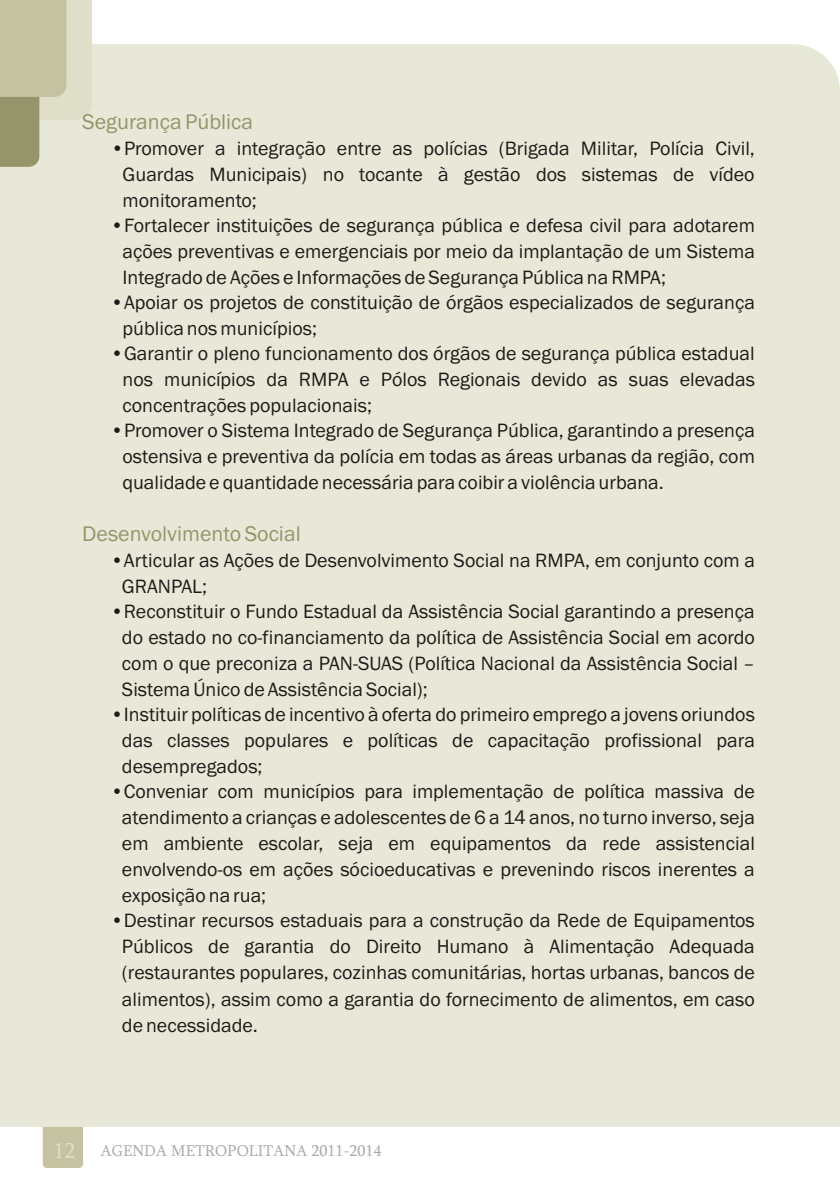
<style>
.page{position:relative;width:840px;height:1191px;background:#fff}
.page>*{position:absolute;margin:0;border:0;box-sizing:border-box;transform-origin:0 0}
.t1{font:22px "Franklin Gothic";color:#96946b}
.t2{font:20px/26px "Franklin Gothic";color:#1f1a17;text-align:justify}
.t3{font:16px "Sylfaen";color:#aba8a8}
.s1{font-size:22px;color:#dedec9}
</style>
<div class="page">
<div style="left:43px;top:1121px;width:40px;height:47px;background:#c4c2a1;border-radius:4px"></div>
<div style="left:0;top:44px;width:839px;height:1082px;background:#e8e8d9"></div>
<svg style="left:0;top:0;width:92px;height:167px;background:#c8c6aa"></svg>
<svg style="left:839px;top:82px;width:1px;height:1044px"></svg>
<p class="t1" style="left:82px;top:114px;width:172px">Segurança Pública</p>
<p class="t2" style="left:122px;top:137px;width:633px;text-indent:-12px">•Promover a integração entre as polícias (Brigada Militar, Polícia Civil, Guardas Municipais) no tocante à gestão dos sistemas de vídeo monitoramento;</p>
<p class="t2" style="left:122px;top:214px;width:633px;text-indent:-12px">•Fortalecer instituições de segurança pública e defesa civil para adotarem ações preventivas e emergenciais por meio da implantação de um Sistema Integrado de Ações e Informações de Segurança Pública na RMPA;</p>
<p class="t2" style="left:122px;top:291px;width:633px;text-indent:-12px">•Apoiar os projetos de constituição de órgãos especializados de segurança pública nos municípios;</p>
<p class="t2" style="left:122px;top:342px;width:633px;text-indent:-12px">•Garantir o pleno funcionamento dos órgãos de segurança pública estadual nos municípios da RMPA e Pólos Regionais devido as suas elevadas concentrações populacionais;</p>
<p class="t2" style="left:122px;top:419px;width:633px;text-indent:-12px">•Promover o Sistema Integrado de Segurança Pública, garantindo a presença ostensiva e preventiva da polícia em todas as áreas urbanas da região, com qualidade e quantidade necessária para coibir a violência urbana.</p>
<p class="t1" style="left:82px;top:526px;width:220px">Desenvolvimento Social</p>
<p class="t2" style="left:122px;top:548px;width:634px;text-indent:-11px">•Articular as Ações de Desenvolvimento Social na RMPA, em conjunto com a<br>GRANPAL;</p>
<p class="t2" style="left:122px;top:599px;width:634px;text-indent:-11px">•Reconstituir o Fundo Estadual da Assistência Social garantindo a presença do estado no co-financiamento da política de Assistência Social em acordo com o que preconiza a PAN-SUAS (Política Nacional da Assistência Social – Sistema Único de Assistência Social);</p>
<p class="t2" style="left:122px;top:703px;width:634px;text-indent:-11px">•Instituir políticas de incentivo à oferta do primeiro emprego a jovens oriundos das classes populares e políticas de capacitação profissional para desempregados;</p>
<p class="t2" style="left:122px;top:780px;width:634px;text-indent:-11px">•Conveniar com municípios para implementação de política massiva de atendimento a crianças e adolescentes de 6 a 14 anos, no turno inverso, seja em ambiente escolar, seja em equipamentos da rede assistencial envolvendo-os em ações sócioeducativas e prevenindo riscos inerentes a exposição na rua;</p>
<p class="t2" style="left:122px;top:909px;width:634px;text-indent:-11px">•Destinar recursos estaduais para a construção da Rede de Equipamentos Públicos de garantia do Direito Humano à Alimentação Adequada (restaurantes populares, cozinhas comunitárias, hortas urbanas, bancos de alimentos), assim como a garantia do fornecimento de alimentos, em caso de necessidade.</p>
<p class="t3" style="left:54px;top:1144px;width:329px"><span class="s1">12</span> AGENDA METROPOLITANA 2011-2014</p>
</div>
